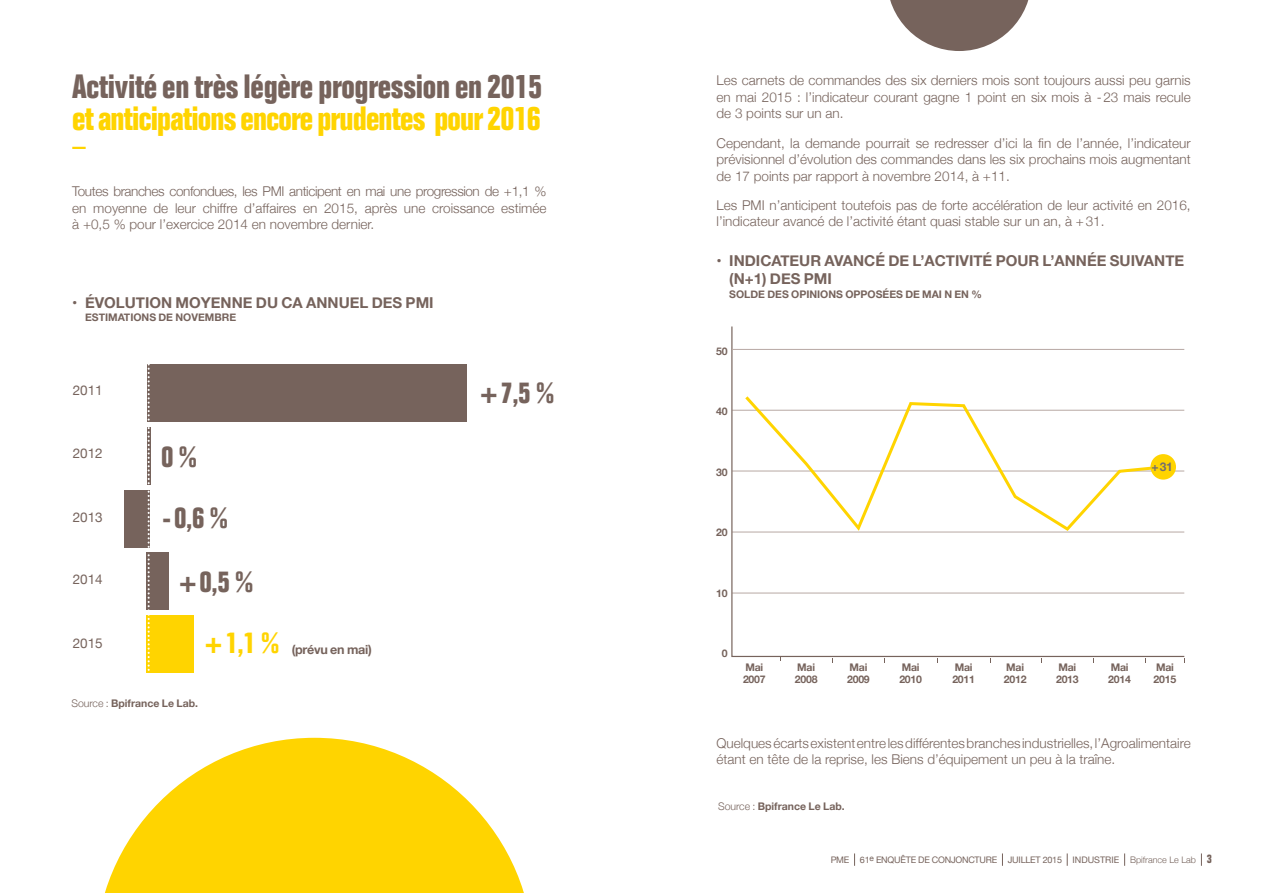
<style>
.page{position:relative;width:1263px;height:893px;background:#fff}
.page>*{position:absolute;margin:0;border:0;box-sizing:border-box;transform-origin:0 0}
.t1{font:700 condensed 33px "Folio";letter-spacing:-.025em;color:#ffd400}
.t2{font:700 condensed 33px "Folio";letter-spacing:-.01em;color:#76635c}
.t3{font:700 condensed 29.25px/61.1px "Folio";color:#76635c}
.t4{font:700 condensed 29.25px "Folio";color:#ffd400}
.t5{font:700 15px/18px "Helvetica Neue";color:#76635c}
.t6{font:300 13.5px/16.5px "Helvetica Neue";color:#76635c;text-align:justify}
.t7{font:13.5px "Helvetica Neue";color:#76635c}
.t8{font:700 12.6px "Helvetica Neue";letter-spacing:-.02em;color:#76635c}
.t9{font:700 12px "Helvetica Neue";color:#746f6d}
.t10{font:700 10.5px/12px "Helvetica Neue";letter-spacing:-.02em;color:#76635c}
.t11{font:700 10.5px "Helvetica Neue";color:#76635c}
.t12{font:9px "Helvetica Neue";letter-spacing:-.025em;color:#76635c}
.t13{font:300 9px "Helvetica Neue";color:#76635c}
.s1{font-weight:300}
.s2{font-family:"Folio";font-weight:700;font-stretch:condensed;font-size:12px}
</style>
<div class="page">
<svg style="left:890px;top:0;width:139px;height:51px"></svg>
<svg style="left:731px;top:326px;width:454px;height:332px"></svg>
<svg style="left:742px;top:393px;width:426px;height:141px"></svg>
<div style="left:1150px;top:454px;width:26px;height:26px;background:#ffd400;border-radius:50%"></div>
<hr style="left:732px;top:349px;width:452px;height:1px;background:#b7a8a3">
<svg style="left:854px;top:853px;width:1px;height:13px"></svg>
<svg style="left:1002px;top:853px;width:1px;height:13px"></svg>
<svg style="left:1067px;top:853px;width:1px;height:13px"></svg>
<svg style="left:1124px;top:853px;width:1px;height:13px"></svg>
<svg style="left:1201px;top:853px;width:1px;height:13px"></svg>
<svg style="left:72px;top:147px;width:14px;height:2px"></svg>
<div style="left:147px;top:553px;width:22px;height:57px;background:#76635c"></div>
<div style="left:147px;top:615px;width:47px;height:57px;background:#ffd400"></div>
<div style="left:125px;top:490px;width:25px;height:57px;background:#76635c"></div>
<svg style="left:147px;top:427px;width:4px;height:57px"></svg>
<div style="left:147px;top:364px;width:319px;height:57px;background:#76635c"></div>
<svg style="left:148px;top:364px;width:2px;height:309px"></svg>
<svg style="left:105px;top:738px;width:419px;height:155px;fill:#ffd400"></svg>
<h1 class="t2" style="left:72px;top:68px;width:472px">Activité en très légère progression en 2015</h1>
<h1 class="t1" style="left:72px;top:100px;width:470px">et anticipations encore prudentes pour 2016</h1>
<p class="t6" style="left:72px;top:182px;width:476px">Toutes branches confondues, les PMI anticipent en mai une progression de +1,1 % en moyenne de leur chiffre d’affaires en 2015, après une croissance estimée à +0,5 % pour l’exercice 2014 en novembre dernier.</p>
<p class="t5" style="left:72px;top:294px;width:361px">• ÉVOLUTION MOYENNE DU CA ANNUEL DES PMI</p>
<p class="t11" style="left:85px;top:309px;width:153px">ESTIMATIONS DE NOVEMBRE</p>
<p class="t7" style="left:73px;top:380px;width:32px">2011</p>
<p class="t7" style="left:73px;top:443px;width:32px">2012</p>
<p class="t7" style="left:73px;top:508px;width:32px">2013</p>
<p class="t7" style="left:73px;top:569px;width:32px">2014</p>
<p class="t7" style="left:73px;top:633px;width:32px">2015</p>
<h2 class="t3" style="left:161px;top:426px;width:68px">0 % -0,6 %</h2>
<h2 class="t3" style="left:179px;top:552px;width:75px">+0,5 %</h2>
<h2 class="t4" style="left:205px;top:626px;width:75px">+1,1 %</h2>
<p class="t8" style="left:292px;top:640px;width:82px">(PRÉVU EN MAI)</p>
<p class="t10" style="left:71px;top:698px;width:128px"><span class="s1">Source :</span> BPIFRANCE LE LAB.</p>
<h2 class="t3" style="left:480px;top:363px;width:75px">+7,5 %</h2>
<p class="t6" style="left:716px;top:72px;width:476px">Les carnets de commandes des six derniers mois sont toujours aussi peu garnis en mai 2015 : l’indicateur courant gagne 1 point en six mois à -23 mais recule de 3 points sur un an.</p>
<p class="t6" style="left:716px;top:134px;width:476px">Cependant, la demande pourrait se redresser d’ici la fin de l’année, l’indicateur prévisionnel d’évolution des commandes dans les six prochains mois augmentant de 17 points par rapport à novembre 2014, à +11.</p>
<p class="t6" style="left:716px;top:196px;width:476px">Les PMI n’anticipent toutefois pas de forte accélération de leur activité en 2016, l’indicateur avancé de l’activité étant quasi stable sur un an, à +31.</p>
<p class="t5" style="left:729px;top:252px;width:456px;text-indent:-13px">• INDICATEUR AVANCÉ DE L’ACTIVITÉ POUR L’ANNÉE SUIVANTE (N+1) DES PMI</p>
<p class="t11" style="left:729px;top:286px;width:254px">SOLDE DES OPINIONS OPPOSÉES DE MAI N EN %</p>
<p class="t10" style="left:716px;top:345px;width:13px">50</p>
<p class="t10" style="left:716px;top:406px;width:13px">40</p>
<p class="t10" style="left:716px;top:466px;width:13px">30</p>
<p class="t10" style="left:716px;top:527px;width:13px">20</p>
<p class="t10" style="left:716px;top:587px;width:13px">10</p>
<p class="t9" style="left:1151px;top:458px;width:23px">+31</p>
<p class="t10" style="left:722px;top:648px;width:7px">0</p>
<p class="t10" style="left:743px;top:661px;width:24px">MAI<br>2007</p>
<p class="t10" style="left:795px;top:661px;width:24px">MAI<br>2008</p>
<p class="t10" style="left:847px;top:661px;width:24px">MAI<br>2009</p>
<p class="t10" style="left:899px;top:661px;width:24px">MAI<br>2010</p>
<p class="t10" style="left:952px;top:661px;width:24px">MAI<br>2011</p>
<p class="t10" style="left:1004px;top:661px;width:24px">MAI<br>2012</p>
<p class="t10" style="left:1056px;top:661px;width:24px">MAI<br>2013</p>
<p class="t10" style="left:1108px;top:661px;width:24px">MAI<br>2014</p>
<p class="t10" style="left:1153px;top:661px;width:24px">MAI<br>2015</p>
<p class="t6" style="left:716px;top:734px;width:476px">Quelques écarts existent entre les différentes branches industrielles, l’Agroalimentaire étant en tête de la reprise, les Biens d’équipement un peu à la traîne.</p>
<p class="t10" style="left:718px;top:800px;width:128px"><span class="s1">Source :</span> BPIFRANCE LE LAB.</p>
<p class="t12" style="left:831px;top:853px;width:248px">PME 61<sup>E</sup> ENQUÊTE DE CONJONCTURE JUILLET 2015 INDU</p>
<p class="t12" style="left:1094px;top:853px;width:12px">STRIE</p>
<p class="t13" style="left:1130px;top:852px;width:83px">Bpifrance Le Lab <span class="s2">3</span></p>
</div>
